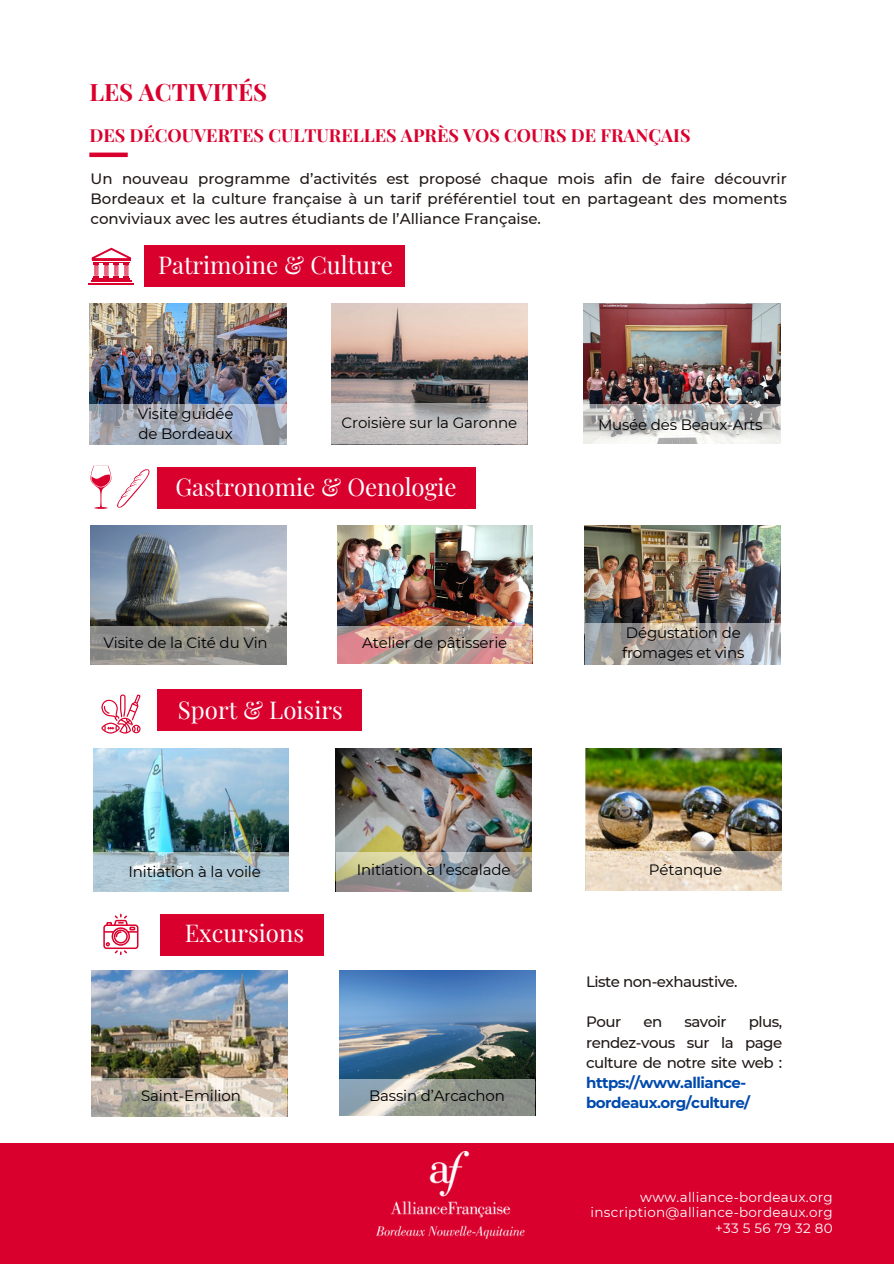
<style>
.page{position:relative;width:894px;height:1264px;background:#fff}
.page>*{position:absolute;margin:0;border:0;box-sizing:border-box;transform-origin:0 0}
.t1{font:24px "Playfair Display";color:#fff}
.t2{font:700 24px "Playfair Display";color:#da002e}
.t3{font:700 18px "Playfair Display";color:#da002e}
.t4{font:500 15px/20.2px "Montserrat";letter-spacing:-.035em;color:#201917}
.t5{font:15px "Montserrat";letter-spacing:-.01em;color:#000}
.t6{font:13.5px "Montserrat";letter-spacing:.02em;color:#fff}
.s1{font-weight:700;color:#004aad}
</style>
<div class="page">
<div style="left:0;top:1143px;width:893px;height:120px;background:#da002e"></div>
<img style="left:377px;top:1151px;width:147px;height:86px">
<img style="left:339px;top:970px;width:196px;height:145px">
<div style="left:157px;top:466px;width:318px;height:42px;background:#da002e"></div>
<img style="left:337px;top:525px;width:195px;height:101px">
<img style="left:90px;top:525px;width:196px;height:101px">
<img style="left:584px;top:525px;width:196px;height:98px">
<svg style="left:90px;top:626px;width:196px;height:39px;background:#91908a"></svg>
<svg style="left:337px;top:626px;width:195px;height:38px;background:#c7a198"></svg>
<svg style="left:584px;top:623px;width:196px;height:41px;background:#a5a4a4"></svg>
<div style="left:157px;top:689px;width:204px;height:42px;background:#da002e"></div>
<div style="left:160px;top:913px;width:163px;height:42px;background:#da002e"></div>
<img style="left:585px;top:748px;width:196px;height:142px">
<img style="left:93px;top:748px;width:195px;height:104px">
<img style="left:336px;top:748px;width:195px;height:104px">
<img style="left:91px;top:970px;width:196px;height:108px">
<svg style="left:93px;top:852px;width:196px;height:40px;background:#aec5d0"></svg>
<svg style="left:336px;top:852px;width:195px;height:39px;background:#a7a79e"></svg>
<svg style="left:586px;top:851px;width:195px;height:39px;background:#dfd0be"></svg>
<svg style="left:91px;top:1078px;width:196px;height:38px;background:#c8c0b2"></svg>
<svg style="left:339px;top:1079px;width:195px;height:37px;background:#9da49f"></svg>
<div style="left:144px;top:245px;width:260px;height:42px;background:#da002e"></div>
<div style="left:89px;top:152px;width:39px;height:5px;background:#da002e"></div>
<img style="left:89px;top:304px;width:197px;height:100px">
<img style="left:331px;top:304px;width:196px;height:100px">
<img style="left:583px;top:304px;width:197px;height:101px">
<svg style="left:89px;top:404px;width:198px;height:40px;background:#a5acb9"></svg>
<svg style="left:331px;top:404px;width:196px;height:40px;background:#c3bfbe"></svg>
<svg style="left:583px;top:405px;width:198px;height:39px"></svg>
<hr style="left:89px;top:282px;width:45px;height:2px;background:#da002e">
<hr style="left:91px;top:280px;width:41px;height:2px;background:#da002e">
<hr style="left:92px;top:278px;width:38px;height:2px;background:#da002e">
<svg style="left:92px;top:248px;width:39px;height:30px"></svg>
<svg style="left:90px;top:465px;width:60px;height:44px"></svg>
<svg style="left:101px;top:694px;width:39px;height:39px"></svg>
<svg style="left:103px;top:913px;width:35px;height:42px"></svg>
<p class="t2" style="left:89px;top:75px;width:179px">LES ACTIVITÉS</p>
<p class="t3" style="left:89px;top:122px;width:602px">DES DÉCOUVERTES CULTURELLES APRÈS VOS COURS DE FRANÇAIS</p>
<h4 class="t4" style="left:90px;top:168px;width:697px;text-align:justify">Un nouveau programme d’activités est proposé chaque mois afin de faire découvrir Bordeaux et la culture française à un tarif préférentiel tout en partageant des moments conviviaux avec les autres étudiants de l’Alliance Française.</h4>
<p class="t1" style="left:158px;top:248px;width:236px">Patrimoine &amp; Culture</p>
<p class="t5" style="left:138px;top:404px;width:97px">Visite guidée</p>
<h2 class="t5" style="left:138px;top:424px;width:96px">de Bordeaux</h2>
<p class="t5" style="left:341px;top:413px;width:177px">Croisière sur la Garonne</p>
<p class="t5" style="left:598px;top:415px;width:166px">Musée des Beaux-Arts</p>
<p class="t1" style="left:175px;top:470px;width:283px">Gastronomie &amp; Oenologie</p>
<p class="t5" style="left:104px;top:634px;width:165px">Visite de la Cité du Vin</p>
<p class="t5" style="left:362px;top:634px;width:146px">Atelier de pâtisserie</p>
<p class="t1" style="left:178px;top:692px;width:166px">Sport &amp; Loisirs</p>
<p class="t5" style="left:625px;top:623px;width:116px">Dégustation de</p>
<p class="t5" style="left:622px;top:643px;width:124px">fromages et vins</p>
<h2 class="t5" style="left:128px;top:862px;width:134px">Initiation à la voile</h2>
<p class="t5" style="left:357px;top:860px;width:155px">Initiation à l’escalade</p>
<p class="t5" style="left:648px;top:860px;width:75px">Pétanque</p>
<p class="t1" style="left:185px;top:915px;width:121px">Excursions</p>
<p class="t5" style="left:141px;top:1086px;width:101px">Saint-Emilion</p>
<p class="t5" style="left:369px;top:1086px;width:137px">Bassin d’Arcachon</p>
<p class="t4" style="left:586px;top:971px;width:153px">Liste non-exhaustive.</p>
<p class="t4" style="left:586px;top:1011px;width:37px">Pour</p>
<p class="t4" style="left:643px;top:1011px;width:20px">en</p>
<p class="t4" style="left:684px;top:1011px;width:44px">savoir</p>
<p class="t4" style="left:586px;top:1011px;width:198px;text-indent:163px">plus, rendez-vous sur la page culture de notre site web : <span class="s1">https://www.alliance&shy;bordeaux.org/culture/</span></p>
<p class="t6" style="left:640px;top:1188px;width:194px">www.alliance-bordeaux.org</p>
<h2 class="t6" style="left:590px;top:1204px;width:243px">inscription@alliance-bordeaux.org</h2>
<p class="t6" style="left:715px;top:1219px;width:119px">+33 5 56 79 32 80</p>
</div>
